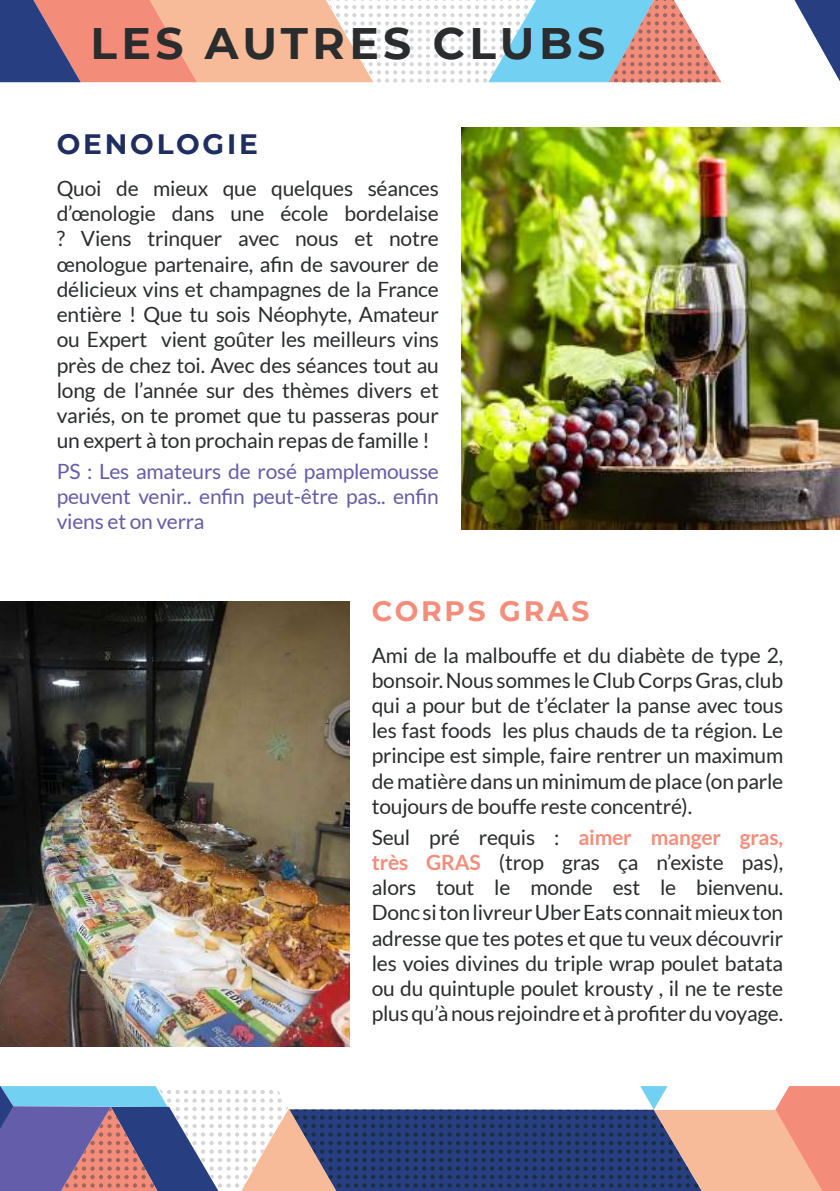
<style>
.page{position:relative;width:840px;height:1191px;background:#fff}
.page>*{position:absolute;margin:0;border:0;box-sizing:border-box;transform-origin:0 0}
.t1{font:700 44px "Montserrat";letter-spacing:.1em;color:#2a2c2d}
.t2{font:700 28px "Montserrat";letter-spacing:.1em;color:#1e2e60}
.t3{font:700 28px "Montserrat";letter-spacing:.1em;color:#f58d7a}
.t4{font:21px/25.2px "Lato";letter-spacing:-.01em;color:#2a2c2d;text-align:justify}
.t5{font:21px/25.2px "Lato";letter-spacing:-.01em;color:#655da9;text-align:justify}
.s1{font-weight:700;color:#f58d7a}
</style>
<div class="page">
<svg style="left:0;top:0;width:839px;height:82px"></svg>
<img style="left:461px;top:127px;width:378px;height:402px">
<img style="left:0;top:601px;width:349px;height:445px">
<svg style="left:0;top:1086px;width:839px;height:105px"></svg>
<img style="left:124px;top:1090px;width:64px;height:89px">
<h1 class="t1" style="left:90px;top:12px;width:516px">LES AUTRES CLUBS</h1>
<h2 class="t2" style="left:57px;top:124px;width:202px">OENOLOGIE</h2>
<p class="t4" style="left:57px;top:176px;width:383px">Quoi de mieux que quelques séances d’œnologie dans une école bordelaise ? Viens trinquer avec nous et notre œnologue partenaire, afin de savourer de délicieux vins et champagnes de la France entière ! Que tu sois Néophyte, Amateur ou Expert vient goûter les meilleurs vins près de chez toi. Avec des séances tout au long de l’année sur des thèmes divers et variés, on te promet que tu passeras pour un expert à ton prochain repas de famille !</p>
<p class="t5" style="left:57px;top:458px;width:383px">PS : Les amateurs de rosé pamplemousse peuvent venir.. enfin peut-être pas.. enfin viens et on verra</p>
<h2 class="t3" style="left:371px;top:591px;width:219px">CORPS GRAS</h2>
<p class="t4" style="left:371px;top:642px;width:413px">Ami de la malbouffe et du diabète de type 2, bonsoir. Nous sommes le Club Corps Gras, club qui a pour but de t’éclater la panse avec tous les fast foods les plus chauds de ta région. Le principe est simple, faire rentrer un maximum de matière dans un minimum de place (on parle toujours de bouffe reste concentré).</p>
<p class="t4" style="left:371px;top:824px;width:413px">Seul pré requis : <span class="s1">aimer manger gras, très GRAS</span> (trop gras ça n’existe pas), alors tout le monde est le bienvenu.<br>Donc si ton livreur Uber Eats connait mieux ton adresse que tes potes et que tu veux découvrir les voies divines du triple wrap poulet batata ou du quintuple poulet krousty , il ne te reste plus qu’à nous rejoindre et à profiter du voyage.</p>
</div>
